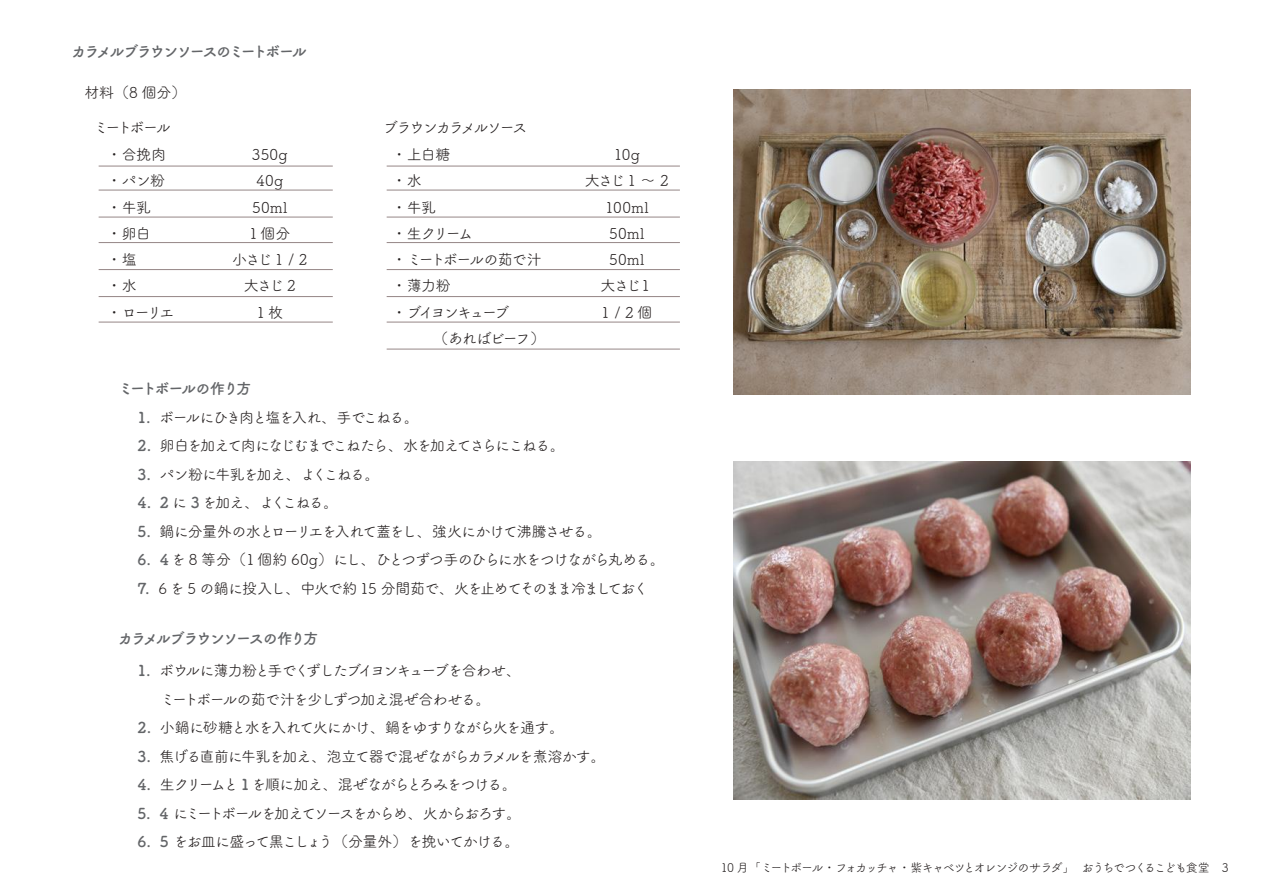
<style>
.page{position:relative;width:1263px;height:893px;background:#fff}
.page>*{position:absolute;margin:0;border:0;box-sizing:border-box;transform-origin:0 0}
.t1{font:15px/26.2px "Tsuku B Rd Gothic";letter-spacing:-.1em;color:#241f1f}
.t2{font:15px "Tsuku B Rd Gothic";letter-spacing:-.08em;color:#241f1f}
.t3{font:15px "Tsuku B Rd Gothic";letter-spacing:-.12em;color:#241f1f}
.t4{font:700 15px "Tsuku B Rd Gothic";letter-spacing:-.13em;color:#636568}
.t5{font:15px "Tsuku B Rd Gothic";letter-spacing:-.07em;color:#241f1f}
.t6{font:15px/26.2px "Tsuku B Rd Gothic";letter-spacing:.015em;color:#241f1f;text-align:center}
.t7{font:15px/26.2px "Tsuku B Rd Gothic";letter-spacing:.01em;color:#241f1f;text-align:center}
.t8{font:15px/26.2px "Tsuku B Rd Gothic";letter-spacing:-.06em;color:#241f1f}
.t9{font:15px "Tsuku B Rd Gothic";letter-spacing:-.14em;color:#241f1f}
.t10{font:12px "Tsuku B Rd Gothic";letter-spacing:-.125em;color:#241f1f}
.s1{font-weight:700;color:#636568}
</style>
<div class="page">
<hr style="left:99px;top:190px;width:234px;height:1px;background:#958686">
<hr style="left:99px;top:217px;width:234px;height:1px;background:#958686">
<hr style="left:99px;top:242px;width:234px;height:1px;background:#958686">
<hr style="left:99px;top:269px;width:234px;height:1px;background:#958686">
<hr style="left:99px;top:296px;width:234px;height:1px;background:#958686">
<hr style="left:99px;top:166px;width:234px;height:1px;background:#958686">
<hr style="left:99px;top:322px;width:234px;height:1px;background:#958686">
<hr style="left:387px;top:190px;width:293px;height:1px;background:#958686">
<hr style="left:387px;top:217px;width:293px;height:1px;background:#958686">
<hr style="left:387px;top:242px;width:293px;height:1px;background:#958686">
<hr style="left:387px;top:269px;width:293px;height:1px;background:#958686">
<hr style="left:387px;top:296px;width:293px;height:1px;background:#958686">
<hr style="left:387px;top:166px;width:293px;height:1px;background:#958686">
<hr style="left:387px;top:322px;width:293px;height:1px;background:#958686">
<hr style="left:387px;top:349px;width:293px;height:1px;background:#958686">
<img style="left:733px;top:90px;width:457px;height:304px">
<img style="left:733px;top:462px;width:457px;height:337px">
<p class="t4" style="left:72px;top:40px;width:237px">カラメルブラウンソースのミートボール</p>
<p class="t1" style="left:85px;top:79px;width:103px">材料（8 個分）</p>
<p class="t1" style="left:94px;top:113px;width:79px">ミートボール</p>
<p class="t9" style="left:383px;top:116px;width:146px">ブラウンカラメルソース</p>
<p class="t8" style="left:107px;top:140px;width:69px">・合挽肉・パン粉・牛乳<br>・卵白<br>・塩<br>・水<br>・ローリエ</p>
<p class="t7" style="left:232px;top:140px;width:77px">350g<br>40g<br>50ml<br>1個分<br>小さじ 1 / 2大さじ 2<br>1枚</p>
<p class="t1" style="left:392px;top:140px;width:155px">・上白糖<br>・水<br>・牛乳<br>・生クリーム<br>・ミートボールの茹で汁・薄力粉<br>・ブイヨンキューブ<br>　　　（あればビーフ）</p>
<p class="t4" style="left:118px;top:377px;width:135px">ミートボールの作り方</p>
<p class="t6" style="left:585px;top:140px;width:86px">10g<br>大さじ 1 ～ 2<br>100ml<br>50ml<br>50ml<br>大さじ１<br>1 / 2個</p>
<p class="t1" style="left:138px;top:403px;width:283px"><span class="s1">1.</span> ボールにひき肉と塩を入れ、手でこねる。</p>
<p class="t1" style="left:138px;top:432px;width:429px"><span class="s1">2.</span> 卵白を加えて肉になじむまでこねたら、水を加えてさらにこねる。</p>
<p class="t1" style="left:138px;top:460px;width:244px"><span class="s1">3.</span> パン粉に牛乳を加え、よくこねる。</p>
<p class="t3" style="left:138px;top:491px;width:202px"><span class="s1">4. 2</span> に <span class="s1">3</span>を加え、よくこねる。</p>
<p class="t2" style="left:138px;top:520px;width:466px"><span class="s1">5.</span> 鍋に分量外の水とローリエを入れて蓋をし、強火にかけて沸騰させる。</p>
<p class="t1" style="left:138px;top:546px;width:529px"><span class="s1">6. 4</span> を 8 等分（1 個約 60g）にし、ひとつずつ手のひらに水をつけながら丸める。</p>
<p class="t1" style="left:138px;top:574px;width:512px"><span class="s1">7.</span> 6 を 5 の鍋に投入し、中火で約 15 分間茹で、火を止めてそのまま冷ましておく</p>
<p class="t4" style="left:118px;top:627px;width:202px">カラメルブラウンソースの作り方</p>
<p class="t1" style="left:138px;top:656px;width:385px;line-height:28.5px;text-align:center"><span class="s1">1.</span> ボウルに薄力粉と手でくずしたブイヨンキューブを合わせ、ミートボールの茹で汁を少しずつ加え混ぜ合わせる。</p>
<p class="t5" style="left:138px;top:716px;width:428px"><span class="s1">2.</span> 小鍋に砂糖と水を入れて火にかけ、鍋をゆすりながら火を通す。</p>
<p class="t2" style="left:138px;top:745px;width:470px"><span class="s1">3.</span> 焦げる直前に牛乳を加え、泡立て器で混ぜながらカラメルを煮溶かす。</p>
<p class="t1" style="left:138px;top:771px;width:381px"><span class="s1">4.</span> 生クリームと <span class="s1">1</span> を順に加え、混ぜながらとろみをつける。</p>
<p class="t3" style="left:138px;top:802px;width:385px"><span class="s1">5. 4</span> にミートボールを加えてソースをからめ、火からおろす。</p>
<p class="t1" style="left:138px;top:828px;width:384px"><span class="s1">6. 5</span> をお皿に盛って黒こしょう（分量外）を挽いてかける。</p>
<p class="t10" style="left:721px;top:859px;width:510px">10 月「ミートボール・フォカッチャ・紫キャベツとオレンジのサラダ」おうちでつくるこども食堂　3</p>
</div>
